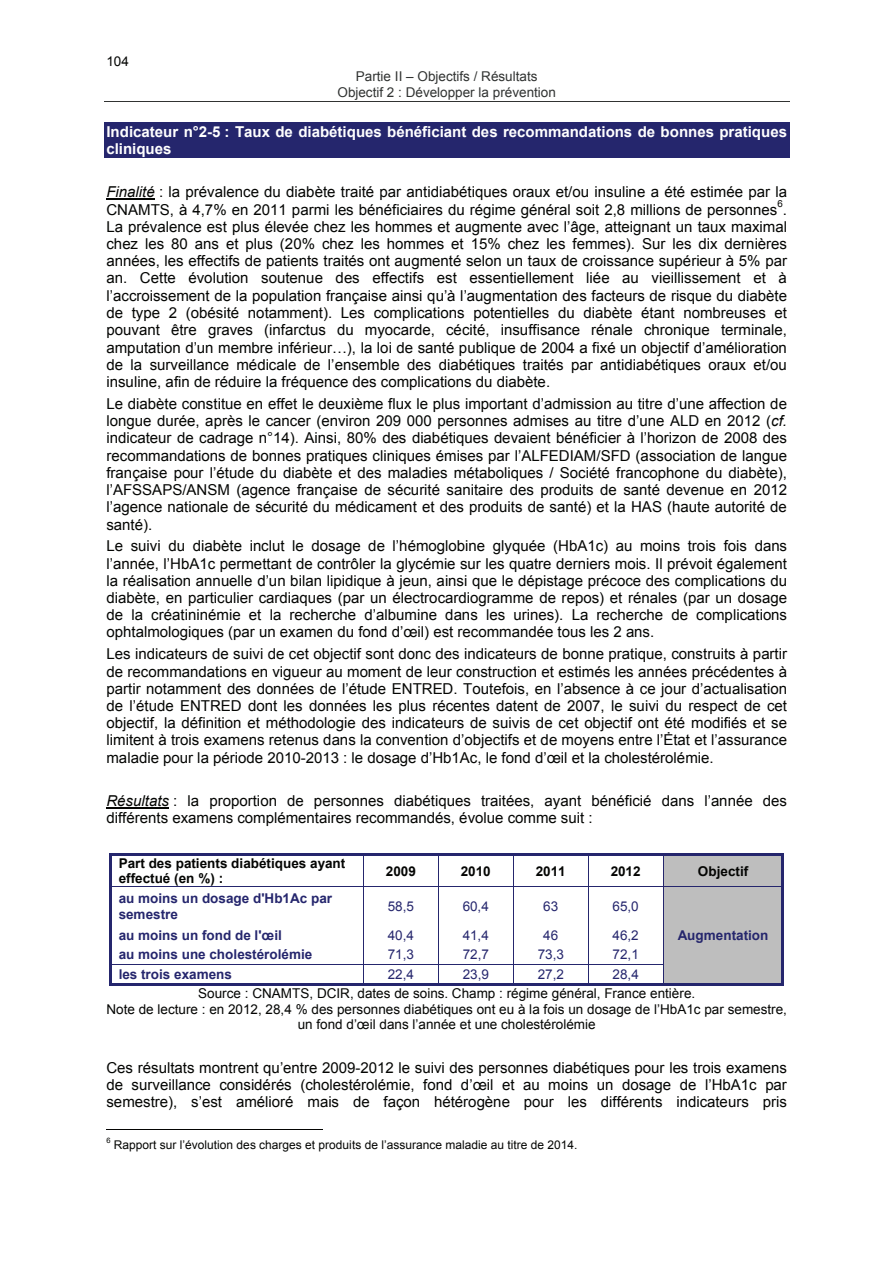
<style>
.page{position:relative;width:893px;height:1263px;background:#fff}
.page>*{position:absolute;margin:0;border:0;box-sizing:border-box;transform-origin:0 0}
.t1{font:15px/17.2px "Arial";color:#040503;text-align:justify}
.t2{font:700 15px/17.2px "Arial";color:#fff}
.t3{font:13.5px/15.5px "Arial";color:#040503;text-align:center}
.t4{font:700 13.5px/15.5px "Arial";color:#25266d}
.t5{font:700 13.5px/15.6px "Arial";color:#040503}
.t6{font:13.5px/15.6px "Arial";color:#313332;text-align:center}
.t7{font:13.5px "Arial";color:#25266d}
.t8{font:12px "Arial";color:#040503}
.t9{font:9.75px "Arial";color:#040503}
.t10{font:7.5px "Arial";color:#040503}
.s1{font-style:italic}
</style>
<div class="page">
<hr style="left:104px;top:101px;width:685px;height:1px;background:#313332">
<div style="left:104px;top:123px;width:685px;height:17px;background:#25266d"></div>
<div style="left:104px;top:140px;width:685px;height:17px;background:#25266d"></div>
<hr style="left:106px;top:199px;width:49px;height:1px;background:#040503">
<hr style="left:106px;top:808px;width:63px;height:1px;background:#040503">
<div style="left:663px;top:855px;width:118px;height:31px;background:#bebebe"></div>
<hr style="left:109px;top:853px;width:675px;height:2px;background:#25266d">
<hr style="left:109px;top:855px;width:3px;height:31px;background:#25266d">
<hr style="left:363px;top:855px;width:1px;height:31px;background:#25266d">
<hr style="left:438px;top:855px;width:1px;height:31px;background:#25266d">
<hr style="left:513px;top:855px;width:1px;height:31px;background:#25266d">
<hr style="left:588px;top:855px;width:1px;height:31px;background:#25266d">
<hr style="left:663px;top:855px;width:1px;height:31px;background:#25266d">
<hr style="left:781px;top:855px;width:3px;height:31px;background:#25266d">
<div style="left:663px;top:887px;width:118px;height:97px;background:#bebebe"></div>
<hr style="left:109px;top:886px;width:675px;height:1px;background:#25266d">
<hr style="left:109px;top:887px;width:3px;height:38px;background:#25266d">
<hr style="left:363px;top:887px;width:1px;height:38px;background:#25266d">
<hr style="left:438px;top:887px;width:1px;height:38px;background:#25266d">
<hr style="left:513px;top:887px;width:1px;height:38px;background:#25266d">
<hr style="left:588px;top:887px;width:1px;height:38px;background:#25266d">
<hr style="left:663px;top:887px;width:1px;height:38px;background:#25266d">
<hr style="left:781px;top:887px;width:3px;height:38px;background:#25266d">
<hr style="left:109px;top:925px;width:3px;height:20px;background:#25266d">
<hr style="left:781px;top:925px;width:3px;height:20px;background:#25266d">
<hr style="left:109px;top:945px;width:3px;height:19px;background:#25266d">
<hr style="left:781px;top:945px;width:3px;height:19px;background:#25266d">
<hr style="left:109px;top:964px;width:554px;height:1px;background:#25266d">
<hr style="left:109px;top:964px;width:3px;height:22px;background:#25266d">
<hr style="left:109px;top:984px;width:254px;height:2px;background:#25266d">
<svg style="left:363px;top:925px;width:1px;height:59px"></svg>
<hr style="left:363px;top:984px;width:75px;height:2px;background:#25266d">
<svg style="left:438px;top:925px;width:1px;height:59px"></svg>
<hr style="left:438px;top:984px;width:75px;height:2px;background:#25266d">
<svg style="left:513px;top:925px;width:1px;height:59px"></svg>
<hr style="left:513px;top:984px;width:75px;height:2px;background:#25266d">
<svg style="left:588px;top:925px;width:1px;height:59px"></svg>
<hr style="left:588px;top:984px;width:75px;height:2px;background:#25266d">
<svg style="left:663px;top:925px;width:1px;height:59px"></svg>
<hr style="left:663px;top:984px;width:118px;height:2px;background:#25266d">
<hr style="left:781px;top:964px;width:3px;height:22px;background:#25266d">
<hr style="left:106px;top:1129px;width:216px;height:1px;background:#040503">
<p class="t3" style="left:106px;top:53px;width:24px">104</p>
<p class="t6" style="left:337px;top:69px;width:220px">Partie II – Objectifs / Résultats<br>Objectif 2 : Développer la prévention</p>
<p class="t2" style="left:106px;top:123px;width:682px">Indicateur n°2-5 : Taux de diabétiques bénéficiant des recommandations de bonnes pratiques cliniques</p>
<p class="t1" style="left:106px;top:183px;width:682px"><span class="s1">Finalité</span> : la prévalence du diabète traité par antidiabétiques oraux et/ou insuline a été estimée par la<br>CNAMTS, à 4,7% en 2011 parmi les bénéficiaires du régime général soit 2,8 millions de personnes .</p>
<p class="t9" style="left:777px;top:198px;width:7px">6</p>
<p class="t1" style="left:106px;top:218px;width:682px">La prévalence est plus élevée chez les hommes et augmente avec l’âge, atteignant un taux maximal chez les 80 ans et plus (20% chez les hommes et 15% chez les femmes). Sur les dix dernières années, les effectifs de patients traités ont augmenté selon un taux de croissance supérieur à 5% par an. Cette évolution soutenue des effectifs est essentiellement liée au vieillissement et à l’accroissement de la population française ainsi qu’à l’augmentation des facteurs de risque du diabète de type 2 (obésité notamment). Les complications potentielles du diabète étant nombreuses et pouvant être graves (infarctus du myocarde, cécité, insuffisance rénale chronique terminale, amputation d’un membre inférieur…), la loi de santé publique de 2004 a fixé un objectif d’amélioration de la surveillance médicale de l’ensemble des diabétiques traités par antidiabétiques oraux et/ou insuline, afin de réduire la fréquence des complications du diabète.</p>
<p class="t1" style="left:106px;top:395px;width:682px">Le diabète constitue en effet le deuxième flux le plus important d’admission au titre d’une affection de longue durée, après le cancer (environ 209 000 personnes admises au titre d’une ALD en 2012 (<span class="s1">cf. </span>indicateur de cadrage n°14). Ainsi, 80% des diabétiques devaient bénéficier à l’horizon de 2008 des recommandations de bonnes pratiques cliniques émises par l’ALFEDIAM/SFD (association de langue française pour l’étude du diabète et des maladies métaboliques / Société francophone du diabète), l’AFSSAPS/ANSM (agence française de sécurité sanitaire des produits de santé devenue en 2012 l’agence nationale de sécurité du médicament et des produits de santé) et la HAS (haute autorité de santé).</p>
<p class="t1" style="left:106px;top:537px;width:682px">Le suivi du diabète inclut le dosage de l’hémoglobine glyquée (HbA1c) au moins trois fois dans l’année, l’HbA1c permettant de contrôler la glycémie sur les quatre derniers mois. Il prévoit également la réalisation annuelle d’un bilan lipidique à jeun, ainsi que le dépistage précoce des complications du diabète, en particulier cardiaques (par un électrocardiogramme de repos) et rénales (par un dosage de la créatininémie et la recherche d’albumine dans les urines). La recherche de complications ophtalmologiques (par un examen du fond d’œil) est recommandée tous les 2 ans.</p>
<p class="t1" style="left:106px;top:645px;width:682px">Les indicateurs de suivi de cet objectif sont donc des indicateurs de bonne pratique, construits à partir de recommandations en vigueur au moment de leur construction et estimés les années précédentes à partir notamment des données de l’étude ENTRED. Toutefois, en l’absence à ce jour d’actualisation de l’étude ENTRED dont les données les plus récentes datent de 2007, le suivi du respect de cet objectif, la définition et méthodologie des indicateurs de suivis de cet objectif ont été modifiés et se limitent à trois examens retenus dans la convention d’objectifs et de moyens entre l’Ėtat et l’assurance maladie pour la période 2010-2013 : le dosage d’Hb1Ac, le fond d’œil et la cholestérolémie.</p>
<p class="t1" style="left:106px;top:792px;width:682px"><span class="s1">Résultats</span> : la proportion de personnes diabétiques traitées, ayant bénéficié dans l’année des différents examens complémentaires recommandés, évolue comme suit :</p>
<p class="t5" style="left:119px;top:855px;width:228px">Part des patients diabétiques ayant effectué (en %) :</p>
<p class="t5" style="left:386px;top:863px;width:31px">2009</p>
<p class="t5" style="left:461px;top:863px;width:31px">2010</p>
<p class="t5" style="left:535px;top:863px;width:31px">2011</p>
<p class="t5" style="left:610px;top:863px;width:31px">2012</p>
<p class="t5" style="left:698px;top:863px;width:52px">Objectif</p>
<p class="t4" style="left:119px;top:891px;width:215px">au moins un dosage d'Hb1Ac par semestre</p>
<p class="t7" style="left:388px;top:899px;width:28px">58,5</p>
<p class="t7" style="left:462px;top:899px;width:28px">60,4</p>
<p class="t7" style="left:543px;top:899px;width:16px">63</p>
<p class="t7" style="left:612px;top:899px;width:28px">65,0</p>
<p class="t4" style="left:119px;top:927px;width:165px">au moins un fond de l'œil</p>
<p class="t7" style="left:388px;top:928px;width:28px">40,4</p>
<p class="t7" style="left:462px;top:928px;width:28px">41,4</p>
<p class="t7" style="left:543px;top:928px;width:16px">46</p>
<p class="t7" style="left:612px;top:928px;width:28px">46,2</p>
<p class="t4" style="left:677px;top:928px;width:92px">Augmentation</p>
<p class="t4" style="left:119px;top:946px;width:195px">au moins une cholestérolémie</p>
<p class="t7" style="left:388px;top:947px;width:28px">71,3</p>
<p class="t7" style="left:462px;top:947px;width:28px">72,7</p>
<p class="t7" style="left:537px;top:947px;width:28px">73,3</p>
<p class="t7" style="left:612px;top:947px;width:28px">72,1</p>
<p class="t4" style="left:119px;top:966px;width:115px">les trois examens</p>
<p class="t7" style="left:388px;top:967px;width:28px">22,4</p>
<p class="t7" style="left:462px;top:967px;width:28px">23,9</p>
<p class="t7" style="left:537px;top:967px;width:28px">27,2</p>
<p class="t7" style="left:612px;top:967px;width:28px">28,4</p>
<p class="t3" style="left:106px;top:986px;width:682px">Source : CNAMTS, DCIR, dates de soins. Champ : régime général, France entière.<br>Note de lecture : en 2012, 28,4 % des personnes diabétiques ont eu à la fois un dosage de l’HbA1c par semestre, un fond d’œil dans l’année et une cholestérolémie</p>
<p class="t1" style="left:106px;top:1059px;width:682px">Ces résultats montrent qu’entre 2009-2012 le suivi des personnes diabétiques pour les trois examens de surveillance considérés (cholestérolémie, fond d’œil et au moins un dosage de l’HbA1c par semestre), s’est amélioré mais de façon hétérogène pour les différents indicateurs pris</p>
<p class="t10" style="left:106px;top:1136px;width:6px">6</p>
<p class="t8" style="left:114px;top:1138px;width:465px">Rapport sur l’évolution des charges et produits de l’assurance maladie au titre de 2014.</p>
</div>
